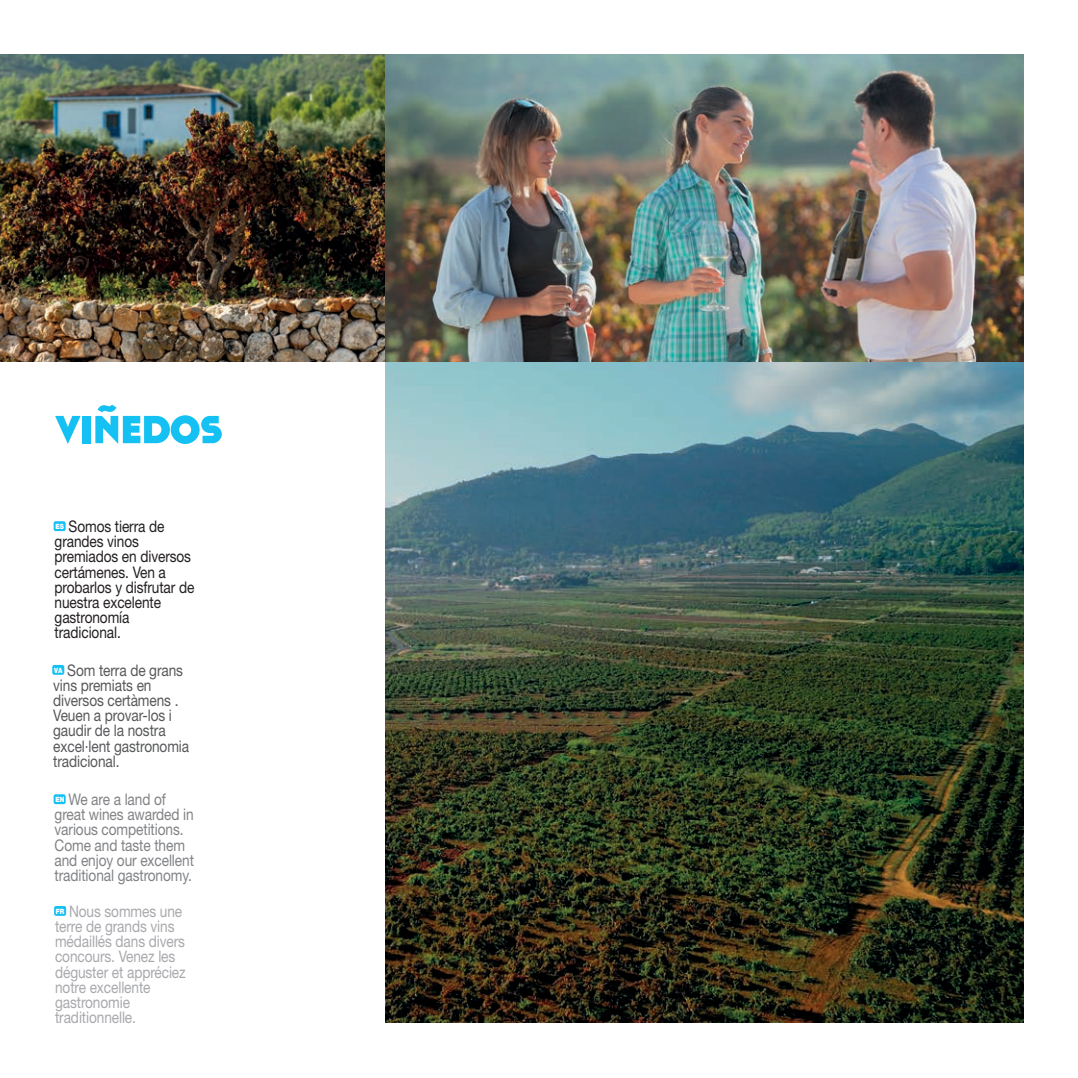
<style>
.page{position:relative;width:1078px;height:1078px;background:#fff}
.page>*{position:absolute;margin:0;border:0;box-sizing:border-box;transform-origin:0 0}
.t1{font:700 58px "Cassannet";letter-spacing:-.015em;color:#15c0f2}
.t2{font:16px/15.2px "Helvetica Neue LT Std";letter-spacing:-.005em;color:#a8a9ad;scale:.85 1}
.t3{font:16px/15.2px "Helvetica Neue LT Std";letter-spacing:-.005em;color:#231f20;scale:.85 1}
.t4{font:16px/15.2px "Helvetica Neue LT Std";letter-spacing:-.005em;color:#57585a;scale:.85 1}
.t5{font:16px/15.2px "Helvetica Neue LT Std";letter-spacing:-.005em;color:#808285;scale:.85 1}
.t6{font:900 7.2px "Helvetica Neue LT Std";color:#fff;scale:.85 1}
</style>
<div class="page">
<div style="left:54px;top:905px;width:12px;height:10px;background:#15c0f2;border-radius:2px"></div>
<div style="left:54px;top:794px;width:12px;height:10px;background:#15c0f2;border-radius:2px"></div>
<div style="left:52px;top:664px;width:12px;height:10px;background:#15c0f2;border-radius:2px"></div>
<div style="left:54px;top:521px;width:12px;height:10px;background:#15c0f2;border-radius:2px"></div>
<img style="left:0;top:54px;width:385px;height:307px">
<img style="left:385px;top:54px;width:638px;height:968px">
<h1 class="t1" style="left:55px;top:388px;width:169px">viñedos</h1>
<p class="t3" style="left:55px;top:518px;width:166px;text-indent:14px">Somos tierra de grandes vinos premiados en diversos certámenes. Ven a probarlos y disfrutar de nuestra excelente gastronomía tradicional.</p>
<p class="t6" style="left:55px;top:522px;width:11px">ES</p>
<p class="t4" style="left:53px;top:662px;width:161px;text-indent:14px">Som terra de grans vins premiats en diversos certàmens .<br>Veuen a provar-los i gaudir de la nostra excel·lent gastronomia tradicional.</p>
<p class="t6" style="left:54px;top:665px;width:11px">VA</p>
<p class="t5" style="left:55px;top:791px;width:165px;text-indent:14px">We are a land of great wines awarded in various competitions.<br>Come and taste them and enjoy our excellent traditional gastronomy.</p>
<p class="t6" style="left:55px;top:794px;width:12px">EN</p>
<p class="t2" style="left:55px;top:902px;width:155px;text-indent:14px">Nous sommes une terre de grands vins médaillés dans divers concours. Venez les déguster et appréciez notre excellente gastronomie traditionnelle.</p>
<p class="t6" style="left:56px;top:906px;width:11px">FR</p>
</div>
